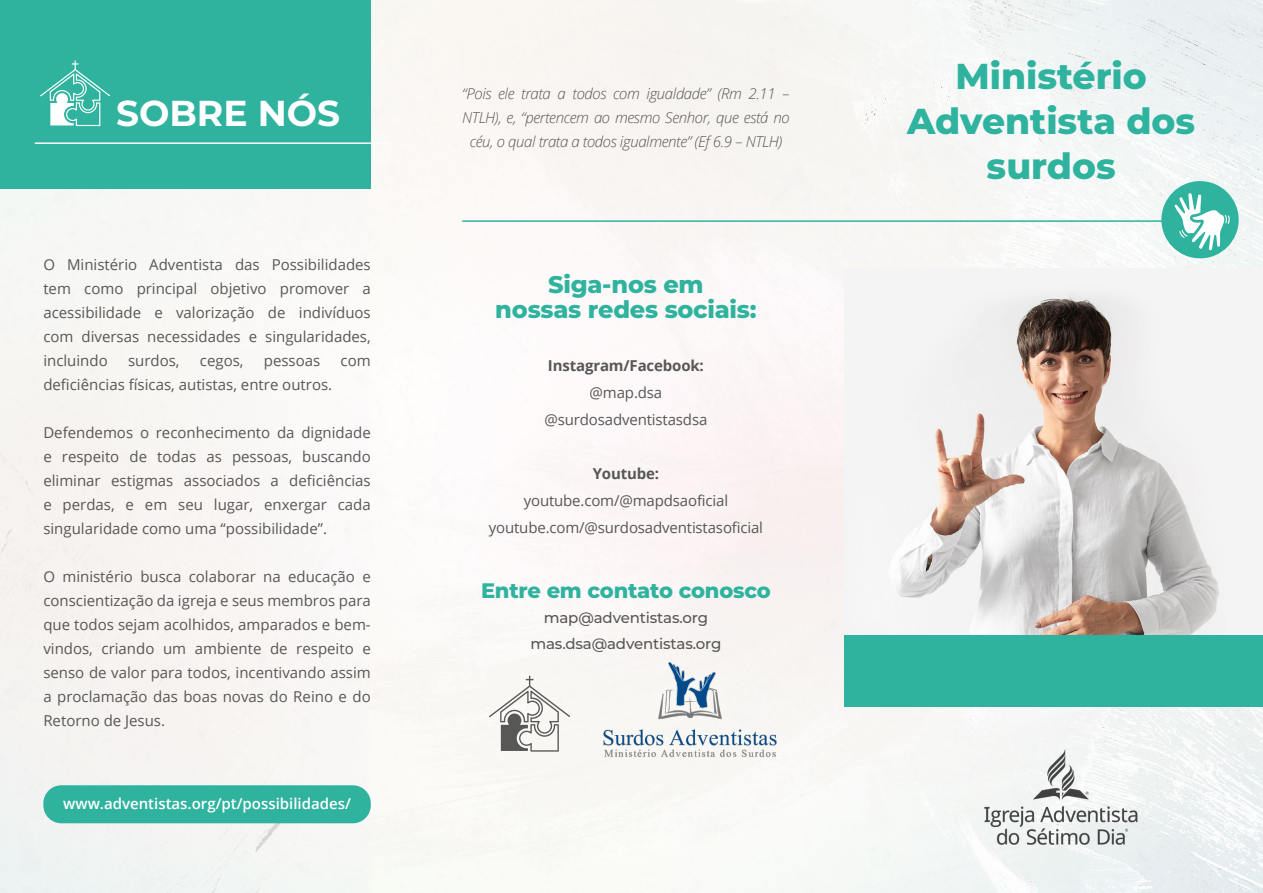
<style>
.page{position:relative;width:1263px;height:893px;background:#fff}
.page>*{position:absolute;margin:0;border:0;box-sizing:border-box;transform-origin:0 0}
.t1{font:800 36px/45px "Montserrat";color:#2fb39f;text-align:center}
.t2{font:700 36px "Montserrat";color:#fff}
.t3{font:800 24px/25.5px "Montserrat";letter-spacing:-.01em;color:#2fb39f;text-align:center}
.t4{font:800 21px "Montserrat";letter-spacing:-.01em;color:#2fb39f}
.t5{font:15px/24px "Open Sans";color:#575756;text-align:justify}
.t6{font:italic 300 15px/24px "Open Sans";letter-spacing:-.025em;color:#575756;text-align:center}
.t7{font:500 15px/25.5px "Montserrat";letter-spacing:-.01em;color:#575756;text-align:center}
.t8{font:600 15px "Open Sans";color:#fff}
.t9{font:700 15px "Open Sans";letter-spacing:-.01em;color:#575756}
</style>
<div class="page">
<img style="left:0;top:0;width:1263px;height:893px">
<div style="left:0;top:0;width:371px;height:189px;background:#2fb39f"></div>
<img style="left:844px;top:269px;width:419px;height:367px">
<div style="left:43px;top:785px;width:328px;height:38px;background:#2fb39f;border-radius:18px"></div>
<hr style="left:35px;top:142px;width:353px;height:2px;background:#fff">
<hr style="left:462px;top:220px;width:759px;height:2px;background:#2fb39f">
<div style="left:844px;top:636px;width:419px;height:71px;background:#2fb39f"></div>
<svg style="left:489px;top:676px;width:81px;height:76px"></svg>
<svg style="left:40px;top:60px;width:70px;height:66px"></svg>
<div style="left:1161px;top:181px;width:78px;height:77px;background:#2fb39f;border-radius:50%"></div>
<svg style="left:1174px;top:193px;width:56px;height:57px"></svg>
<img style="left:981px;top:747px;width:158px;height:102px">
<img style="left:594px;top:662px;width:198px;height:103px">
<h1 class="t2" style="left:116px;top:87px;width:226px">SOBRE NÓS</h1>
<p class="t5" style="left:43px;top:252px;width:329px">O Ministério Adventista das Possibilidades tem como principal objetivo promover a acessibilidade e valorização de indivíduos com diversas necessidades e singularidades, incluindo</p>
<p class="t5" style="left:128px;top:348px;width:53px">surdos,</p>
<p class="t5" style="left:200px;top:348px;width:45px">cegos,</p>
<p class="t5" style="left:264px;top:348px;width:58px">pessoas</p>
<p class="t5" style="left:341px;top:348px;width:32px">com</p>
<p class="t5" style="left:43px;top:372px;width:290px">deficiências físicas, autistas, entre outros.</p>
<p class="t5" style="left:43px;top:420px;width:329px">Defendemos o reconhecimento da dignidade e respeito de todas as pessoas, buscando eliminar estigmas associados a deficiências e perdas, e em seu lugar, enxergar cada singularidade como uma “possibilidade”.</p>
<p class="t5" style="left:43px;top:564px;width:329px">O ministério busca colaborar na educação e conscientização da igreja e seus membros para que todos sejam acolhidos, amparados e bem&shy;vindos, criando um ambiente de respeito e senso de valor para todos, incentivando assim a proclamação das boas novas do Reino e do Retorno de Jesus.</p>
<p class="t8" style="left:63px;top:794px;width:289px">www.adventistas.org/pt/possibilidades/</p>
<p class="t6" style="left:462px;top:81px;width:329px">“Pois ele trata a todos com igualdade” (Rm 2.11 –<br>NTLH), e, “pertencem ao mesmo Senhor, que está no céu, o qual trata a todos igualmente” (Ef 6.9 – NTLH)</p>
<h2 class="t3" style="left:495px;top:270px;width:263px">Siga-nos em<br>nossas redes sociais:</h2>
<p class="t9" style="left:548px;top:355px;width:157px">Instagram/Facebook:</p>
<p class="t5" style="left:544px;top:378px;width:164px;line-height:27px;text-align:center">@map.dsa @surdosadventistasdsa</p>
<p class="t9" style="left:593px;top:463px;width:68px">Youtube:</p>
<p class="t5" style="left:489px;top:486px;width:276px;line-height:27px;text-align:center">youtube.com/@mapdsaoficial youtube.com/@surdosadventistasoficial</p>
<h3 class="t4" style="left:481px;top:575px;width:291px">Entre em contato conosco</h3>
<p class="t7" style="left:530px;top:605px;width:192px">map@adventistas.org mas.dsa@adventistas.org</p>
<h1 class="t1" style="left:907px;top:52px;width:290px">Ministério<br>Adventista dos surdos</h1>
</div>
